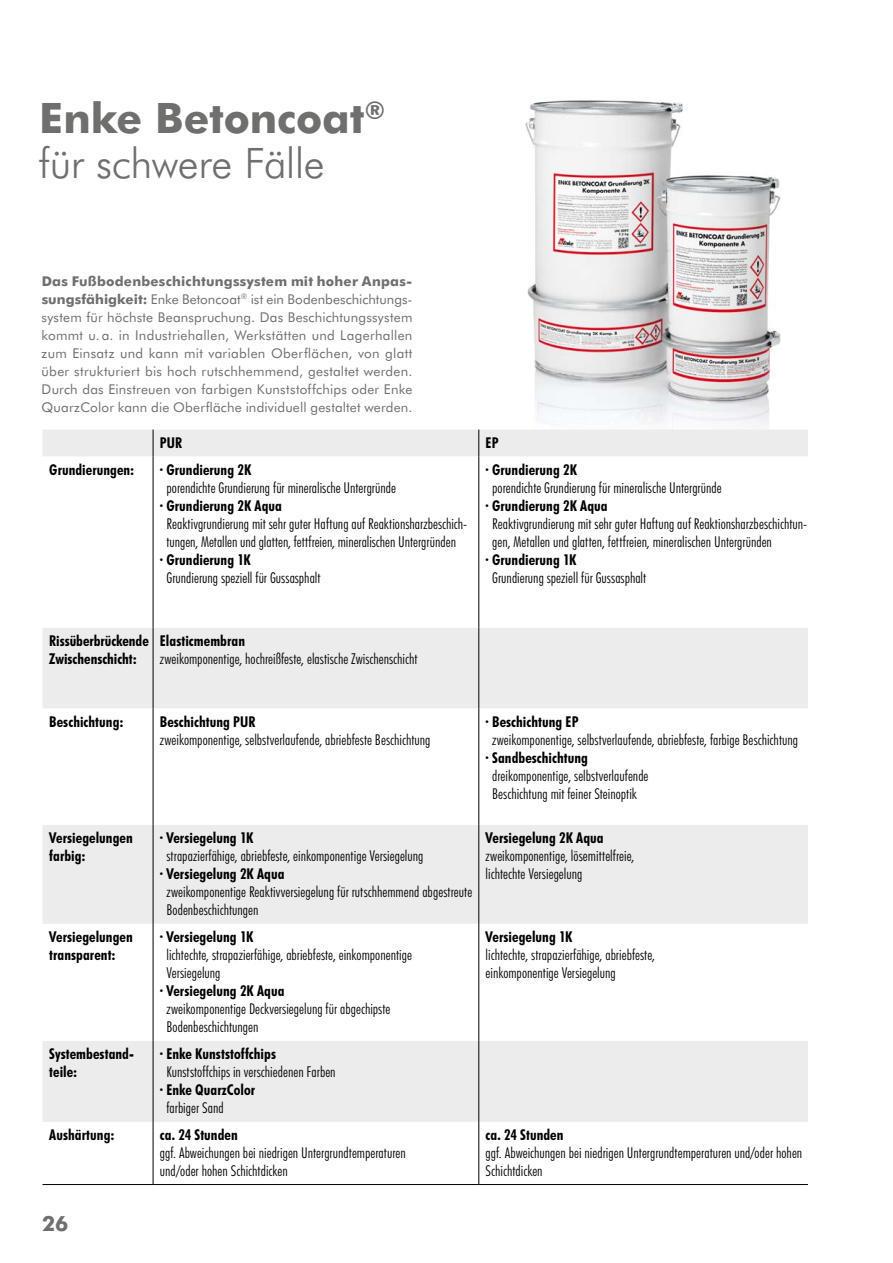
<style>
.page{position:relative;width:893px;height:1263px;background:#fff}
.page>*{position:absolute;margin:0;border:0;box-sizing:border-box;transform-origin:0 0}
.t1{font:300 42px/45px "Futura BT";letter-spacing:-.015em;color:#6f6f6e}
.t2{font:700 21px "Futura BT";color:#6f6f6e}
.t3{font:300 condensed 15px/18px "Futura BT";letter-spacing:.005em;color:#000}
.t4{font:700 condensed 15px/18px "Futura BT";letter-spacing:.005em;color:#000}
.t5{font:13.5px/18px "Futura BT";letter-spacing:.01em;color:#6f6f6e;text-align:justify}
.s1{font-weight:700}
</style>
<div class="page">
<img style="left:525px;top:100px;width:256px;height:330px">
<div style="left:43px;top:430px;width:765px;height:27px;background:#ececed"></div>
<svg style="left:43px;top:457px;width:765px;height:727px"></svg>
<svg style="left:153px;top:430px;width:1px;height:27px"></svg>
<svg style="left:478px;top:430px;width:1px;height:27px"></svg>
<hr style="left:153px;top:457px;width:1px;height:171px;background:#000">
<hr style="left:478px;top:457px;width:1px;height:171px;background:#000">
<hr style="left:153px;top:628px;width:1px;height:81px;background:#000">
<hr style="left:478px;top:628px;width:1px;height:81px;background:#000">
<hr style="left:153px;top:709px;width:1px;height:116px;background:#000">
<hr style="left:478px;top:709px;width:1px;height:116px;background:#000">
<hr style="left:153px;top:825px;width:1px;height:99px;background:#000">
<hr style="left:478px;top:825px;width:1px;height:99px;background:#000">
<hr style="left:153px;top:924px;width:1px;height:117px;background:#000">
<hr style="left:478px;top:924px;width:1px;height:117px;background:#000">
<hr style="left:153px;top:1041px;width:1px;height:81px;background:#000">
<hr style="left:478px;top:1041px;width:1px;height:81px;background:#000">
<hr style="left:153px;top:1122px;width:1px;height:62px;background:#000">
<hr style="left:478px;top:1122px;width:1px;height:62px;background:#000">
<hr style="left:43px;top:1184px;width:110px;height:1px;background:#000">
<hr style="left:153px;top:1184px;width:326px;height:1px;background:#000">
<hr style="left:479px;top:1184px;width:329px;height:1px;background:#000">
<h1 class="t1" style="left:39px;top:95px;width:348px"><span class="s1">Enke Betoncoat</span><sup>® </sup>für schwere Fälle</h1>
<p class="t5" style="left:42px;top:272px;width:372px"><span class="s1">Das Fußbodenbeschichtungssystem mit hoher Anpas&shy;sungsfähigkeit:</span> Enke Betoncoat<sup>®</sup> ist ein Bodenbeschichtungs&shy;system für höchste Beanspruchung. Das Beschichtungssystem kommt u. a. in Industriehallen, Werkstätten und Lagerhallen zum Einsatz und kann mit variablen Oberflächen, von glatt über strukturiert bis hoch rutschhemmend, gestaltet werden.<br>Durch das Einstreuen von farbigen Kunststoffchips oder Enke QuarzColor kann die Oberfläche individuell gestaltet werden.</p>
<p class="t4" style="left:160px;top:433px;width:24px">PUR</p>
<p class="t4" style="left:486px;top:433px;width:14px">EP</p>
<p class="t4" style="left:49px;top:460px;width:87px">Grundierungen:</p>
<p class="t4" style="left:160px;top:460px;width:93px">· Grundierung 2K</p>
<p class="t3" style="left:166px;top:478px;width:231px">porendichte Grundierung für mineralische Untergründe</p>
<p class="t4" style="left:160px;top:496px;width:124px">· Grundierung 2K Aqua</p>
<p class="t3" style="left:166px;top:514px;width:302px">Reaktivgrundierung mit sehr guter Haftung auf Reaktionsharzbeschich&shy;tungen, Metallen und glatten, fettfreien, mineralischen Untergründen</p>
<p class="t4" style="left:160px;top:550px;width:92px">· Grundierung 1K</p>
<p class="t3" style="left:166px;top:568px;width:156px">Grundierung speziell für Gussasphalt</p>
<p class="t4" style="left:486px;top:460px;width:93px">· Grundierung 2K</p>
<p class="t3" style="left:492px;top:478px;width:231px">porendichte Grundierung für mineralische Untergründe</p>
<p class="t4" style="left:486px;top:496px;width:124px">· Grundierung 2K Aqua</p>
<p class="t3" style="left:492px;top:514px;width:317px">Reaktivgrundierung mit sehr guter Haftung auf Reaktionsharzbeschichtun&shy;gen, Metallen und glatten, fettfreien, mineralischen Untergründen</p>
<p class="t4" style="left:486px;top:550px;width:92px">· Grundierung 1K</p>
<p class="t3" style="left:492px;top:568px;width:156px">Grundierung speziell für Gussasphalt</p>
<p class="t4" style="left:49px;top:631px;width:101px">Rissüberbrückende<br>Zwischenschicht:</p>
<p class="t4" style="left:160px;top:631px;width:87px">Elasticmembran</p>
<p class="t3" style="left:160px;top:649px;width:259px">zweikomponentige, hochreißfeste, elastische Zwischenschicht</p>
<p class="t4" style="left:49px;top:712px;width:76px">Beschichtung:</p>
<p class="t4" style="left:160px;top:712px;width:97px">Beschichtung PUR</p>
<p class="t3" style="left:160px;top:730px;width:272px">zweikomponentige, selbstverlaufende, abriebfeste Beschichtung</p>
<p class="t4" style="left:49px;top:829px;width:85px">Versiegelungen farbig:</p>
<p class="t4" style="left:160px;top:829px;width:95px">· Versiegelung 1K</p>
<p class="t3" style="left:166px;top:847px;width:259px">strapazierfähige, abriebfeste, einkomponentige Versiegelung</p>
<p class="t4" style="left:160px;top:865px;width:126px">· Versiegelung 2K Aqua</p>
<p class="t3" style="left:166px;top:883px;width:307px">zweikomponentige Reaktivversiegelung für rutschhemmend abgestreute<br>Bodenbeschichtungen</p>
<p class="t4" style="left:49px;top:928px;width:85px">Versiegelungen transparent:</p>
<p class="t4" style="left:160px;top:928px;width:95px">· Versiegelung 1K</p>
<p class="t3" style="left:166px;top:946px;width:247px">lichtechte, strapazierfähige, abriebfeste, einkomponentige<br>Versiegelung</p>
<p class="t4" style="left:160px;top:982px;width:126px">· Versiegelung 2K Aqua</p>
<p class="t3" style="left:166px;top:1000px;width:225px">zweikomponentige Deckversiegelung für abgechipste<br>Bodenbeschichtungen</p>
<p class="t4" style="left:49px;top:1045px;width:86px">Systembestand&shy;teile:</p>
<p class="t4" style="left:160px;top:1045px;width:118px">· Enke Kunststoffchips</p>
<p class="t3" style="left:166px;top:1063px;width:171px">Kunststoffchips in verschiedenen Farben</p>
<p class="t4" style="left:160px;top:1081px;width:97px">· Enke QuarzColor</p>
<p class="t3" style="left:166px;top:1099px;width:59px">farbiger Sand</p>
<p class="t4" style="left:49px;top:1126px;width:67px">Aushärtung:</p>
<p class="t4" style="left:160px;top:1126px;width:79px">ca. 24 Stunden</p>
<p class="t3" style="left:160px;top:1144px;width:247px">ggf. Abweichungen bei niedrigen Untergrundtemperaturen und/oder hohen Schichtdicken</p>
<p class="t4" style="left:486px;top:712px;width:94px">· Beschichtung EP</p>
<p class="t3" style="left:492px;top:730px;width:307px">zweikomponentige, selbstverlaufende, abriebfeste, farbige Beschichtung</p>
<p class="t4" style="left:486px;top:748px;width:104px">· Sandbeschichtung</p>
<p class="t3" style="left:492px;top:766px;width:158px">dreikomponentige, selbstverlaufende<br>Beschichtung mit feiner Steinoptik</p>
<p class="t4" style="left:486px;top:829px;width:120px">Versiegelung 2K Aqua</p>
<p class="t3" style="left:486px;top:847px;width:150px">zweikomponentige, lösemittelfreie, lichtechte Versiegelung</p>
<p class="t4" style="left:486px;top:928px;width:88px">Versiegelung 1K</p>
<p class="t3" style="left:486px;top:946px;width:171px">lichtechte, strapazierfähige, abriebfeste, einkomponentige Versiegelung</p>
<p class="t4" style="left:486px;top:1126px;width:79px">ca. 24 Stunden</p>
<p class="t3" style="left:486px;top:1144px;width:318px">ggf. Abweichungen bei niedrigen Untergrundtemperaturen und/oder hohen<br>Schichtdicken</p>
<h2 class="t2" style="left:42px;top:1210px;width:28px">26</h2>
</div>
